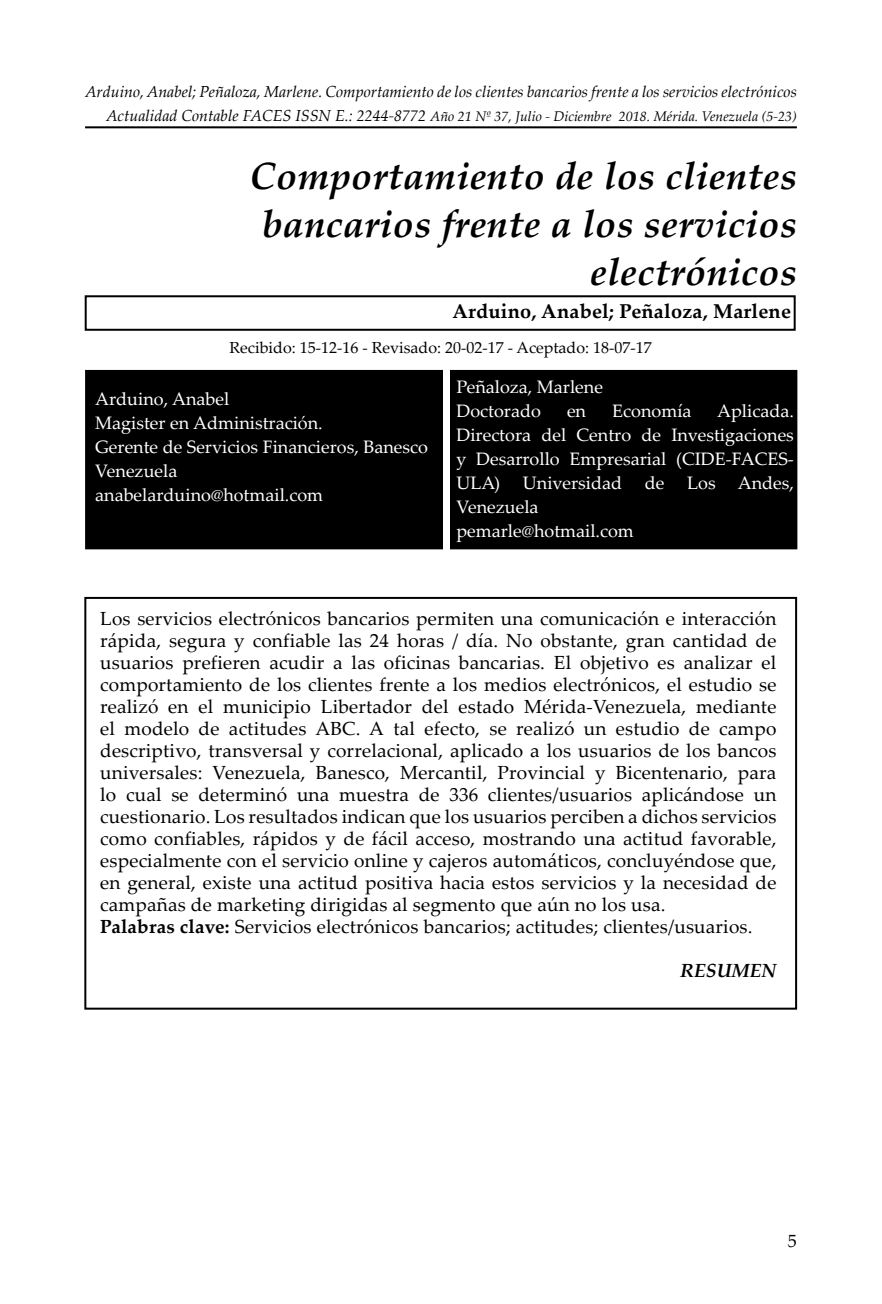
<style>
.page{position:relative;width:882px;height:1304px;background:#fff}
.page>*{position:absolute;margin:0;border:0;box-sizing:border-box;transform-origin:0 0}
.t1{font:italic 700 38px/48px "Palatino Linotype";letter-spacing:.01em;color:#000;text-align:right}
.t2{font:700 20px "Palatino Linotype";letter-spacing:.01em;color:#000}
.t3{font:19px/22px "Palatino Linotype";letter-spacing:.01em;color:#000}
.t4{font:italic 700 19px "Palatino Linotype";letter-spacing:.01em;color:#000}
.t5{font:18px/24px "Palatino Linotype";color:#fff}
.t6{font:18px "Palatino Linotype";color:#000}
.t7{font:italic 16px "Palatino Linotype";color:#000}
.t8{font:16px "Palatino Linotype";color:#000}
.t9{font:italic 14px "Palatino Linotype";color:#000}
.s1{font-size:16px}
.s2{font-weight:700}
</style>
<div class="page">
<hr style="left:85px;top:126px;width:712px;height:2px;background:#000">
<div style="left:85px;top:295px;width:710px;height:36px;border:2px solid #000"></div>
<div style="left:84px;top:597px;width:713px;height:413px;border:2px solid #000"></div>
<div style="left:86px;top:371px;width:710px;height:177px;background:#000"></div>
<div style="left:85px;top:370px;width:712px;height:179px;border:2px solid #000"></div>
<div style="left:443px;top:367px;width:6px;height:187px;background:#fff"></div>
<p class="t7" style="left:85px;top:80px;width:713px">Arduino, Anabel; Peñaloza, Marlene. Comportamiento de los clientes bancarios frente a los servicios electrónicos</p>
<p class="t9" style="left:106px;top:106px;width:692px"><span class="s1">Actualidad Contable FACES ISSN E.: 2244-8772</span> Año 21 Nº 37, Julio - Diciembre 2018. Mérida. Venezuela (5-23)</p>
<h1 class="t1" style="left:250px;top:151px;width:548px">Comportamiento de los clientes bancarios frente a los servicios electrónicos</h1>
<p class="t2" style="left:452px;top:297px;width:340px">Arduino, Anabel; Peñaloza, Marlene</p>
<p class="t8" style="left:229px;top:336px;width:424px">Recibido: 15-12-16 - Revisado: 20-02-17 - Aceptado: 18-07-17</p>
<p class="t5" style="left:95px;top:386px;width:334px">Arduino, Anabel<br>Magister en Administración.<br>Gerente de Servicios Financieros, Banesco<br>Venezuela<br>anabelarduino@hotmail.com</p>
<p class="t5" style="left:456px;top:374px;width:148px">Peñaloza, Marlene<br>Doctorado</p>
<p class="t5" style="left:567px;top:398px;width:21px">en</p>
<p class="t5" style="left:612px;top:398px;width:81px">Economía</p>
<p class="t5" style="left:456px;top:398px;width:339px;text-align:justify;text-indent:261px">Aplicada.<br>Directora del Centro de Investigaciones y Desarrollo Empresarial (CIDE-FACES-ULA)</p>
<p class="t5" style="left:523px;top:470px;width:101px">Universidad</p>
<p class="t5" style="left:645px;top:470px;width:21px">de</p>
<p class="t5" style="left:687px;top:470px;width:108px">Los Andes,</p>
<p class="t5" style="left:456px;top:494px;width:179px">Venezuela pemarle@hotmail.com</p>
<p class="t3" style="left:100px;top:607px;width:677px">Los servicios electrónicos bancarios permiten una comunicación e interacción rápida, segura y confiable las 24 horas / día. No obstante, gran cantidad de usuarios prefieren acudir a las oficinas bancarias. El objetivo es analizar el comportamiento de los clientes frente a los medios electrónicos, el estudio se realizó en el municipio Libertador del estado Mérida-Venezuela, mediante el modelo de actitudes ABC. A tal efecto, se realizó un estudio de campo descriptivo, transversal y correlacional, aplicado a los usuarios de los bancos universales: Venezuela, Banesco, Mercantil, Provincial y Bicentenario, para lo cual se determinó una muestra de 336 clientes/usuarios aplicándose un cuestionario. Los resultados indican que los usuarios perciben a dichos servicios como confiables, rápidos y de fácil acceso, mostrando una actitud favorable, especialmente con el servicio online y cajeros automáticos, concluyéndose que, en general, existe una actitud positiva hacia estos servicios y la necesidad de campañas de marketing dirigidas al segmento que aún no los usa.<br><span class="s2">Palabras clave:</span> Servicios electrónicos bancarios; actitudes; clientes/usuarios.</p>
<p class="t4" style="left:680px;top:957px;width:98px">RESUMEN</p>
<p class="t6" style="left:788px;top:1228px;width:10px">5</p>
</div>
